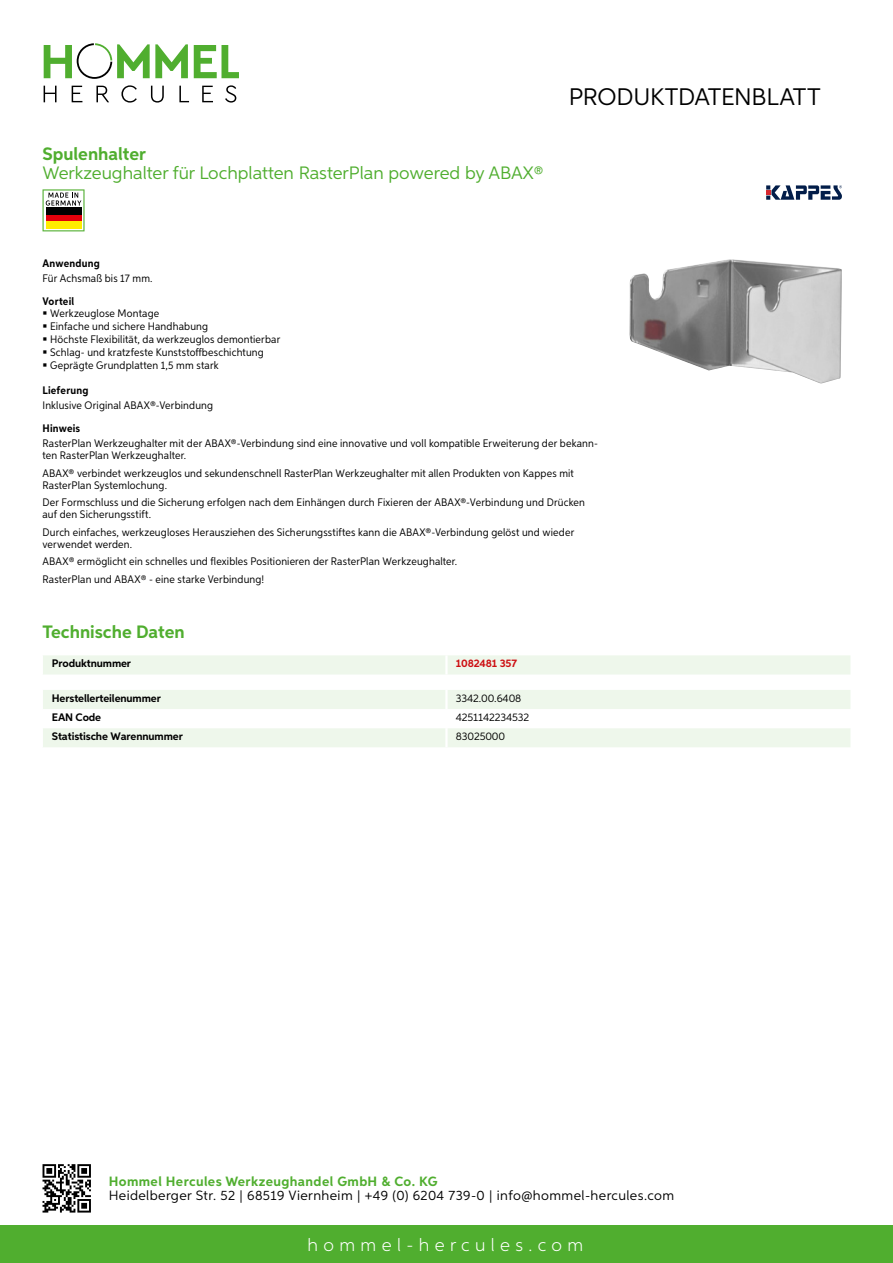
<style>
.page{position:relative;width:893px;height:1263px;background:#fff}
.page>*{position:absolute;margin:0;border:0;box-sizing:border-box;transform-origin:0 0}
.t1{font:24px "Aspira";letter-spacing:-.01em;color:#000}
.t2{font:18px "Aspira";color:#50ae2f}
.t3{font:700 18px "Aspira";color:#50ae2f}
.t4{font:300 18px "Aspira";letter-spacing:.3em;color:#fff}
.t5{font:13.5px "Aspira";letter-spacing:.03em;color:#000}
.t6{font:700 13.5px "Aspira";letter-spacing:.03em;color:#50ae2f}
.t7{font:10.95px/12.8px "Aspira Nar";letter-spacing:.015em;color:#000}
.t8{font:700 10.95px "Aspira";letter-spacing:-.01em;color:#000}
.t9{font:10.95px "Aspira";letter-spacing:-.01em;color:#000}
.t10{font:700 10.95px "Aspira Nar";letter-spacing:.02em;color:#000}
.t11{font:700 10.95px "Aspira";letter-spacing:-.01em;color:#cd1013}
</style>
<div class="page">
<div style="left:0;top:1226px;width:893px;height:37px;background:#50ae2f"></div>
<svg style="left:43px;top:1164px;width:48px;height:48px"></svg>
<svg style="left:194px;top:45px;width:45px;height:33px"></svg>
<svg style="left:44px;top:43px;width:144px;height:36px"></svg>
<svg style="left:44px;top:86px;width:13px;height:16px"></svg>
<svg style="left:72px;top:86px;width:10px;height:16px"></svg>
<svg style="left:96px;top:86px;width:13px;height:16px"></svg>
<svg style="left:121px;top:85px;width:16px;height:18px"></svg>
<svg style="left:151px;top:86px;width:13px;height:17px"></svg>
<svg style="left:179px;top:86px;width:10px;height:16px"></svg>
<svg style="left:202px;top:86px;width:11px;height:16px"></svg>
<svg style="left:225px;top:85px;width:11px;height:18px"></svg>
<div style="left:43px;top:655px;width:807px;height:19px;background:#eef7eb"></div>
<hr style="left:445px;top:655px;width:3px;height:19px;background:#fff">
<svg style="left:43px;top:690px;width:807px;height:57px"></svg>
<hr style="left:445px;top:728px;width:3px;height:19px;background:#fff">
<svg style="left:43px;top:189px;width:42px;height:42px"></svg>
<div style="left:46px;top:214px;width:35px;height:7px;background:#e3000b"></div>
<div style="left:46px;top:208px;width:35px;height:7px;background:#000"></div>
<div style="left:46px;top:221px;width:35px;height:7px;background:#ffed00"></div>
<img style="left:629px;top:259px;width:213px;height:124px">
<svg style="left:766px;top:185px;width:76px;height:15px"></svg>
<h2 class="t3" style="left:43px;top:142px;width:105px">Spulenhalter</h2>
<h2 class="t2" style="left:43px;top:162px;width:459px">Werkzeughalter für Lochplatten RasterPlan powered by ABA</h2>
<h2 class="t2" style="left:523px;top:162px;width:22px">X®</h2>
<h1 class="t1" style="left:569px;top:82px;width:253px">Produktdatenblatt</h1>
<p class="t10" style="left:43px;top:257px;width:59px">Anwendung</p>
<p class="t7" style="left:43px;top:272px;width:112px">Für Achsmaß bis 17 mm.</p>
<p class="t10" style="left:43px;top:294px;width:33px">Vorteil</p>
<p class="t7" style="left:50px;top:307px;width:232px">Werkzeuglose Montage<br>Einfache und sichere Handhabung<br>Höchste Flexibilität, da werkzeuglos demontierbar Schlag- und kratzfeste Kunststoffbeschichtung Geprägte Grundplatten 1,5 mm stark</p>
<p class="t10" style="left:43px;top:383px;width:47px">Lieferung</p>
<p class="t7" style="left:43px;top:399px;width:172px">Inklusive Original ABAX®-Verbindung</p>
<p class="t10" style="left:43px;top:421px;width:39px">Hinweis</p>
<p class="t7" style="left:43px;top:437px;width:557px;line-height:12px">RasterPlan Werkzeughalter mit der ABAX®-Verbindung sind eine innovative und voll kompatible Erweiterung der bekann&shy;ten RasterPlan Werkzeughalter.</p>
<p class="t7" style="left:43px;top:467px;width:533px;line-height:12px">ABAX® verbindet werkzeuglos und sekundenschnell RasterPlan Werkzeughalter mit allen Produkten von Kappes mit<br>RasterPlan Systemlochung.</p>
<p class="t7" style="left:43px;top:496px;width:544px;line-height:12px">Der Formschluss und die Sicherung erfolgen nach dem Einhängen durch Fixieren der ABAX®-Verbindung und Drücken auf den Sicherungsstift.</p>
<p class="t7" style="left:43px;top:526px;width:533px;line-height:12px">Durch einfaches, werkzeugloses Herausziehen des Sicherungsstiftes kann die ABAX®-Verbindung gelöst und wieder verwendet werden.</p>
<p class="t7" style="left:43px;top:552px;width:416px;line-height:17.5px">ABAX® ermöglicht ein schnelles und flexibles Positionieren der RasterPlan Werkzeughalter.<br>RasterPlan und ABAX® - eine starke Verbindung!</p>
<h2 class="t3" style="left:43px;top:621px;width:144px">Technische Daten</h2>
<p class="t8" style="left:52px;top:657px;width:81px">Produktnummer</p>
<p class="t11" style="left:456px;top:657px;width:63px">1082481 357</p>
<p class="t8" style="left:52px;top:691px;width:111px">Herstellerteilenummer</p>
<p class="t9" style="left:456px;top:691px;width:67px">3342.00.6408</p>
<p class="t8" style="left:52px;top:710px;width:51px">EAN Code</p>
<p class="t9" style="left:456px;top:710px;width:75px">4251142234532</p>
<p class="t8" style="left:52px;top:730px;width:132px">Statistische Warennummer</p>
<p class="t9" style="left:456px;top:730px;width:51px">83025000</p>
<p class="t6" style="left:109px;top:1172px;width:330px">Hommel Hercules Werkzeughandel GmbH &amp; Co. KG</p>
<p class="t5" style="left:109px;top:1187px;width:567px">Heidelberger Str. 52 | 68519 Viernheim | +49 (0) 6204 739-0 | info@hommel-hercules.com</p>
<h2 class="t4" style="left:307px;top:1234px;width:277px">hommel-hercules.com</h2>
</div>
